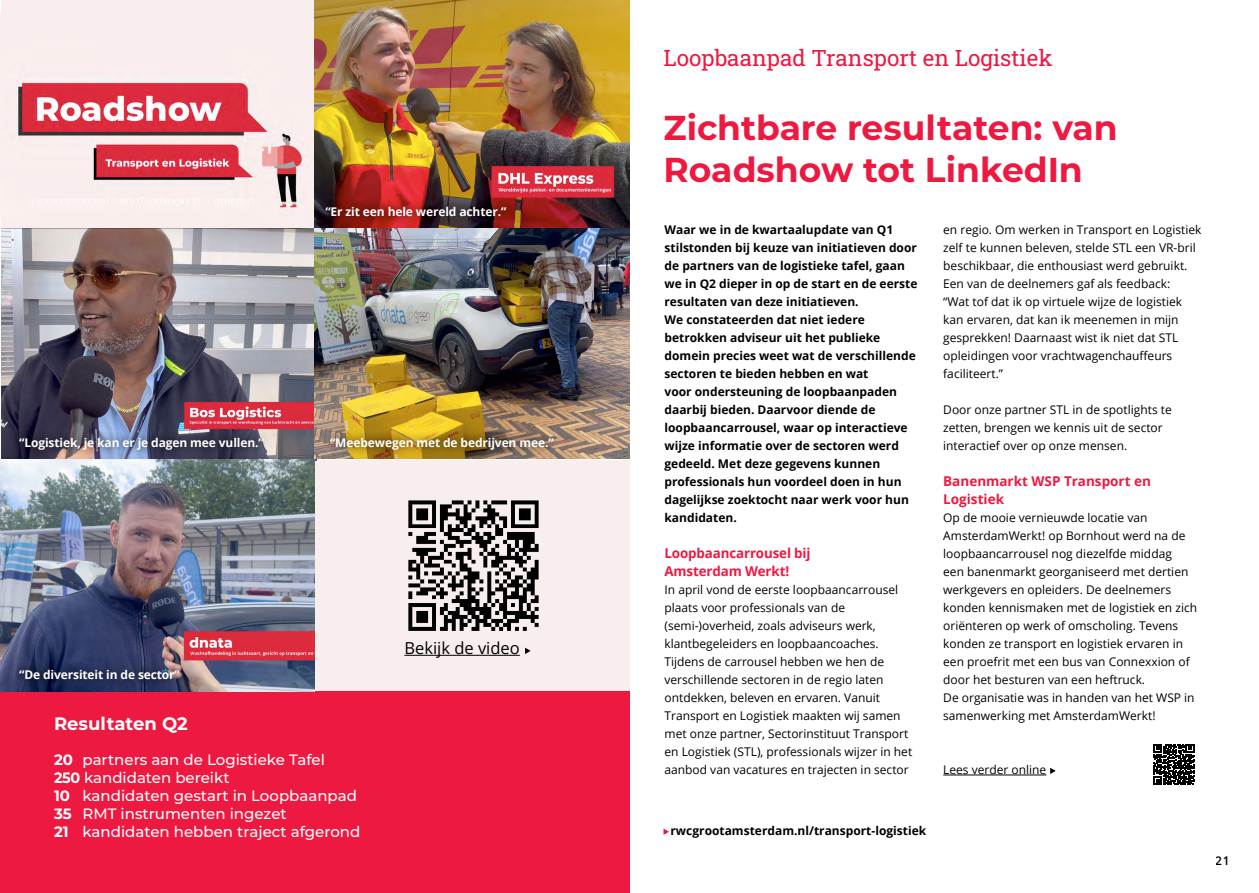
<style>
.page{position:relative;width:1259px;height:893px;background:#fff}
.page>*{position:absolute;margin:0;border:0;box-sizing:border-box;transform-origin:0 0}
.t1{font:700 34.5px/42px "Montserrat";color:#ed1941}
.t2{font:22.5px "Roboto Slab";color:#ed1941}
.t3{font:700 18px "Montserrat";color:#fff}
.t4{font:16.5px "Open Sans";color:#000}
.t5{font:500 15px/18px "Montserrat";color:#fff}
.t6{font:700 13.5px/18px "Open Sans";letter-spacing:-.01em;color:#ed1941}
.t7{font:12px/18px "Open Sans";color:#000}
.t8{font:700 12px/18px "Open Sans";color:#000}
.t9{font:700 12px "Open Sans";letter-spacing:-.01em;color:#fff}
.t10{font:600 12px "Open Sans";color:#000}
.s1{font-weight:700}
</style>
<div class="page">
<hr style="left:943px;top:775px;width:103px;height:1px;background:#000">
<svg style="left:1050px;top:768px;width:5px;height:6px"></svg>
<div style="left:0;top:691px;width:629px;height:202px;background:#ed1941"></div>
<svg style="left:663px;top:828px;width:6px;height:7px"></svg>
<svg style="left:1153px;top:744px;width:41px;height:41px"></svg>
<div style="left:1px;top:0;width:314px;height:232px;background:#f8eeee"></div>
<img style="left:18px;top:13px;width:297px;height:203px">
<img style="left:2px;top:229px;width:314px;height:231px">
<img style="left:0;top:460px;width:315px;height:231px">
<img style="left:315px;top:0;width:314px;height:459px">
<svg style="left:315px;top:460px;width:314px;height:231px;background:#d9d0d0"></svg>
<div style="left:317px;top:198px;width:198px;height:27px;background:#000;opacity:.75"></div>
<div style="left:11px;top:428px;width:261px;height:30px;background:#000;opacity:.75"></div>
<div style="left:322px;top:428px;width:240px;height:30px;background:#000;opacity:.75"></div>
<div style="left:11px;top:661px;width:178px;height:28px;background:#000;opacity:.75"></div>
<hr style="left:404px;top:655px;width:116px;height:1px;background:#000">
<svg style="left:525px;top:648px;width:5px;height:6px"></svg>
<p class="t9" style="left:325px;top:203px;width:182px">“Er zit een hele wereld achter.”</p>
<p class="t9" style="left:19px;top:434px;width:246px">“Logistiek, je kan er je dagen mee vullen.”</p>
<p class="t9" style="left:330px;top:434px;width:225px">“Meebewegen met de bedrijven mee.”</p>
<p class="t9" style="left:19px;top:667px;width:162px">“De diversiteit in de sector”</p>
<h3 class="t3" style="left:54px;top:710px;width:135px">Resultaten Q2</h3>
<p class="t5" style="left:54px;top:750px;width:308px"><span class="s1">20</span> partners aan de Logistieke Tafel<br><span class="s1">250</span> kandidaten bereikt<br><span class="s1">10</span> kandidaten gestart in Loopbaanpad<br><span class="s1">35</span> RMT instrumenten ingezet<br><span class="s1">21</span> kandidaten hebben traject afgerond</p>
<h3 class="t4" style="left:404px;top:637px;width:117px">Bekijk de video</h3>
<h2 class="t2" style="left:663px;top:43px;width:390px">Loopbaanpad Transport en Logistiek</h2>
<h1 class="t1" style="left:663px;top:105px;width:455px">Zichtbare resultaten: van<br>Roadshow tot LinkedIn</h1>
<p class="t8" style="left:664px;top:220px;width:254px">Waar we in de kwartaalupdate van Q1 stilstonden bij keuze van initiatieven door de partners van de logistieke tafel, gaan we in Q2 dieper in op de start en de eerste resultaten van deze initiatieven.<br>We constateerden dat niet iedere betrokken adviseur uit het publieke domein precies weet wat de verschillende sectoren te bieden hebben en wat<br>voor ondersteuning de loopbaanpaden daarbij bieden. Daarvoor diende de loopbaancarrousel, waar op interactieve wijze informatie over de sectoren werd gedeeld. Met deze gegevens kunnen professionals hun voordeel doen in hun dagelijkse zoektocht naar werk voor hun kandidaten.</p>
<p class="t6" style="left:664px;top:544px;width:148px">Loopbaancarrousel bij<br>Amsterdam Werkt!</p>
<p class="t7" style="left:664px;top:580px;width:249px">In april vond de eerste loopbaancarrousel plaats voor professionals van de (semi-)overheid, zoals adviseurs werk, klantbegeleiders en loopbaancoaches.<br>Tijdens de carrousel hebben we hen de verschillende sectoren in de regio laten ontdekken, beleven en ervaren. Vanuit Transport en Logistiek maakten wij samen met onze partner, Sectorinstituut Transport en Logistiek (STL), professionals wijzer in het aanbod van vacatures en trajecten in sector</p>
<p class="t7" style="left:943px;top:220px;width:260px">en regio. Om werken in Transport en Logistiek zelf te kunnen beleven, stelde STL een VR-bril beschikbaar, die enthousiast werd gebruikt.<br>Een van de deelnemers gaf als feedback:<br>“Wat tof dat ik op virtuele wijze de logistiek kan ervaren, dat kan ik meenemen in mijn gesprekken! Daarnaast wist ik niet dat STL opleidingen voor vrachtwagenchauffeurs faciliteert.”</p>
<p class="t7" style="left:943px;top:400px;width:230px">Door onze partner STL in de spotlights te zetten, brengen we kennis uit de sector interactief over op onze mensen.</p>
<p class="t6" style="left:943px;top:472px;width:209px">Banenmarkt WSP Transport en<br>Logistiek</p>
<p class="t7" style="left:943px;top:508px;width:255px">Op de mooie vernieuwde locatie van AmsterdamWerkt! op Bornhout werd na de loopbaancarrousel nog diezelfde middag<br>een banenmarkt georganiseerd met dertien werkgevers en opleiders. De deelnemers konden kennismaken met de logistiek en zich oriënteren op werk of omscholing. Tevens konden ze transport en logistiek ervaren in een proefrit met een bus van Connexxion of door het besturen van een heftruck.<br>De organisatie was in handen van het WSP in samenwerking met AmsterdamWerkt!</p>
<p class="t7" style="left:943px;top:760px;width:105px">Lees verder online</p>
<p class="t8" style="left:670px;top:821px;width:257px">rwcgrootamsterdam.nl/transport-logistiek</p>
<p class="t10" style="left:1216px;top:852px;width:15px">21</p>
</div>
